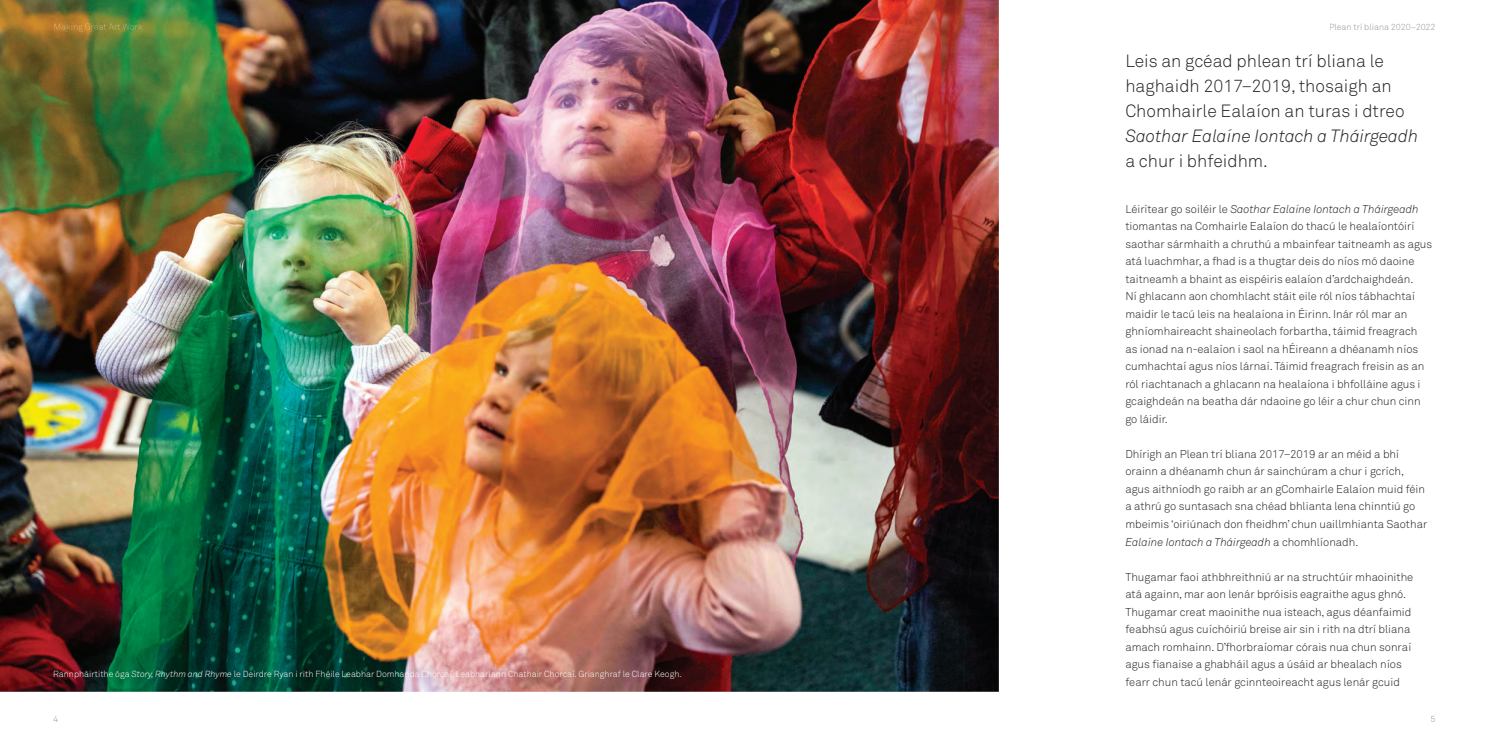
<style>
.page{position:relative;width:1489px;height:745px;background:#fff}
.page>*{position:absolute;margin:0;border:0;box-sizing:border-box;transform-origin:0 0}
.t1{font:300 17.5px/25px "Akkurat";color:#231f20}
.t2{font:italic 300 17.5px "Akkurat";color:#231f20}
.t3{font:300 11.25px/17.5px "Akkurat";color:#231f20}
.t4{font:300 8.75px "Akkurat";color:#fff}
.t5{font:300 8.75px "Akkurat";color:#939598}
.s1{font-style:italic}
</style>
<div class="page">
<img style="left:0;top:0;width:998px;height:691px">
<img style="left:54px;top:23px;width:89px;height:9px">
<p class="t4" style="left:53px;top:668px;width:630px">Rannpháirtithe óga <span class="s1">Story, Rhythm and Rhyme</span> le Deirdre Ryan i rith Fhéile Leabhar Domhanda Chorcaí, Leabharlann Chathair Chorcaí. Grianghraf le Clare Keogh.</p>
<p class="t5" style="left:1328px;top:21px;width:108px">Plean trí bliana 2020–2022</p>
<h1 class="t1" style="left:1125px;top:48px;width:281px">Leis an gcéad phlean trí bliana le haghaidh 2017–2019, thosaigh an<br>Chomhairle Ealaíon an turas i dtreo</h1>
<h1 class="t2" style="left:1125px;top:125px;width:294px">Saothar Ealaíne Iontach a Tháirgeadh</h1>
<h1 class="t1" style="left:1125px;top:148px;width:144px">a chur i bhfeidhm.</h1>
<p class="t3" style="left:1125px;top:200px;width:308px">Léirítear go soiléir le <span class="s1">Saothar Ealaíne Iontach a Tháirgeadh </span>tiomantas na Comhairle Ealaíon do thacú le healaíontóirí saothar sármhaith a chruthú a mbainfear taitneamh as agus atá luachmhar, a fhad is a thugtar deis do níos mó daoine taitneamh a bhaint as eispéiris ealaíon d’ardchaighdeán.<br>Ní ghlacann aon chomhlacht stáit eile ról níos tábhachtaí maidir le tacú leis na healaíona in Éirinn. Inár ról mar an ghníomhaireacht shaineolach forbartha, táimid freagrach as ionad na n-ealaíon i saol na hÉireann a dhéanamh níos cumhachtaí agus níos lárnaí. Táimid freagrach freisin as an ról riachtanach a ghlacann na healaíona i bhfolláine agus i gcaighdeán na beatha dár ndaoine go léir a chur chun cinn go láidir.</p>
<p class="t3" style="left:1125px;top:445px;width:303px">Dhírigh an Plean trí bliana 2017–2019 ar an méid a bhí orainn a dhéanamh chun ár sainchúram a chur i gcrích, agus aithníodh go raibh ar an gComhairle Ealaíon muid féin a athrú go suntasach sna chéad bhlianta lena chinntiú go mbeimis ‘oiriúnach don fheidhm’ chun uaillmhianta Saothar <span class="s1">Ealaíne Iontach a Tháirgeadh</span> a chomhlíonadh.</p>
<p class="t3" style="left:1125px;top:567px;width:289px">Thugamar faoi athbhreithniú ar na struchtúir mhaoinithe atá againn, mar aon lenár bpróisis eagraithe agus ghnó.<br>Thugamar creat maoinithe nua isteach, agus déanfaimid feabhsú agus cuíchóiriú breise air sin i rith na dtrí bliana amach romhainn. D’fhorbraíomar córais nua chun sonraí agus fianaise a ghabháil agus a úsáid ar bhealach níos fearr chun tacú lenár gcinnteoireacht agus lenár gcuid</p>
<p class="t5" style="left:53px;top:712px;width:6px">4</p>
<p class="t5" style="left:1430px;top:712px;width:6px">5</p>
</div>
